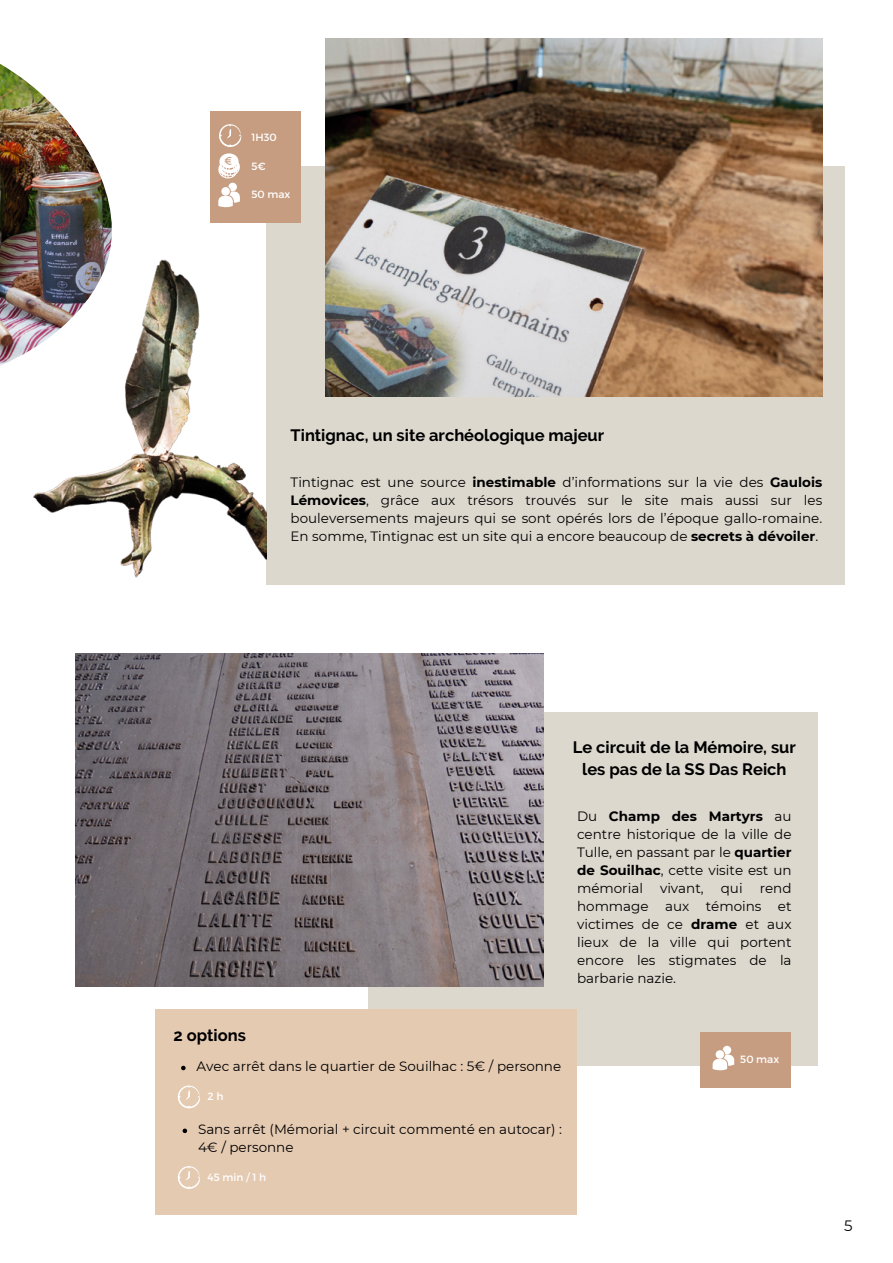
<style>
.page{position:relative;width:893px;height:1263px;background:#fff}
.page>*{position:absolute;margin:0;border:0;box-sizing:border-box;transform-origin:0 0}
.t1{font:700 16.5px/21.3px "Raleway";color:#000;text-align:center}
.t2{font:15px "Montserrat";color:#000}
.t3{font:13.5px/18px "Montserrat";color:#000;text-align:justify}
.t4{font:10.5px "Montserrat";color:#fff}
.s1{font-weight:700}
</style>
<div class="page">
<img style="left:0;top:64px;width:112px;height:302px">
<div style="left:266px;top:167px;width:579px;height:418px;background:#d8d3c8"></div>
<img style="left:326px;top:38px;width:496px;height:358px">
<div style="left:210px;top:111px;width:91px;height:111px;background:#c79d81"></div>
<svg style="left:218px;top:124px;width:24px;height:83px"></svg>
<img style="left:11px;top:258px;width:256px;height:320px">
<div style="left:369px;top:712px;width:449px;height:354px;background:#d8d3c8"></div>
<div style="left:155px;top:1009px;width:422px;height:205px;background:#e5cab2"></div>
<img style="left:75px;top:654px;width:468px;height:333px">
<div style="left:701px;top:1032px;width:90px;height:55px;background:#c79d81"></div>
<svg style="left:177px;top:1085px;width:23px;height:24px"></svg>
<svg style="left:713px;top:1046px;width:21px;height:24px"></svg>
<svg style="left:177px;top:1166px;width:23px;height:23px"></svg>
<svg style="left:181px;top:1066px;width:5px;height:4px"></svg>
<svg style="left:183px;top:1128px;width:4px;height:5px"></svg>
<p class="t4" style="left:251px;top:131px;width:27px">1H30</p>
<p class="t4" style="left:251px;top:159px;width:16px">5€</p>
<p class="t4" style="left:251px;top:188px;width:40px">50 max</p>
<p class="t1" style="left:291px;top:425px;width:315px">Tintignac, un site archéologique majeur</p>
<p class="t3" style="left:291px;top:473px;width:533px">Tintignac est une source <span class="s1">inestimable</span> d’informations sur la vie des <span class="s1">Gaulois Lémovices</span>, grâce aux trésors trouvés sur le site mais aussi sur les bouleversements majeurs qui se sont opérés lors de l’époque gallo-romaine.<br>En somme, Tintignac est un site qui a encore beaucoup de <span class="s1">secrets à dévoiler</span>.</p>
<p class="t1" style="left:573px;top:737px;width:224px">Le circuit de la Mémoire, sur les pas de la SS Das Reich</p>
<p class="t3" style="left:577px;top:806px;width:216px">Du <span class="s1">Champ des Martyrs</span> au centre historique de la ville de Tulle, en passant par le <span class="s1">quartier de Souilhac</span>, cette visite est un mémorial</p>
<p class="t3" style="left:577px;top:878px;width:216px;text-indent:183px">rend hommage aux témoins et victimes de ce <span class="s1">drame</span> et aux lieux de la ville qui portent encore les stigmates de la barbarie nazie.</p>
<p class="t3" style="left:660px;top:878px;width:45px">vivant,</p>
<p class="t3" style="left:721px;top:878px;width:23px">qui</p>
<p class="t1" style="left:174px;top:1025px;width:74px">2 options</p>
<p class="t3" style="left:197px;top:1057px;width:366px">Avec arrêt dans le quartier de Souilhac : 5€ / personne</p>
<p class="t4" style="left:207px;top:1089px;width:17px">2 h</p>
<p class="t3" style="left:198px;top:1120px;width:366px">Sans arrêt (Mémorial + circuit commenté en autocar) :<br>4€ / personne</p>
<p class="t4" style="left:207px;top:1170px;width:60px">45 min / 1 h</p>
<p class="t4" style="left:740px;top:1053px;width:40px">50 max</p>
<p class="t2" style="left:844px;top:1216px;width:10px">5</p>
</div>
